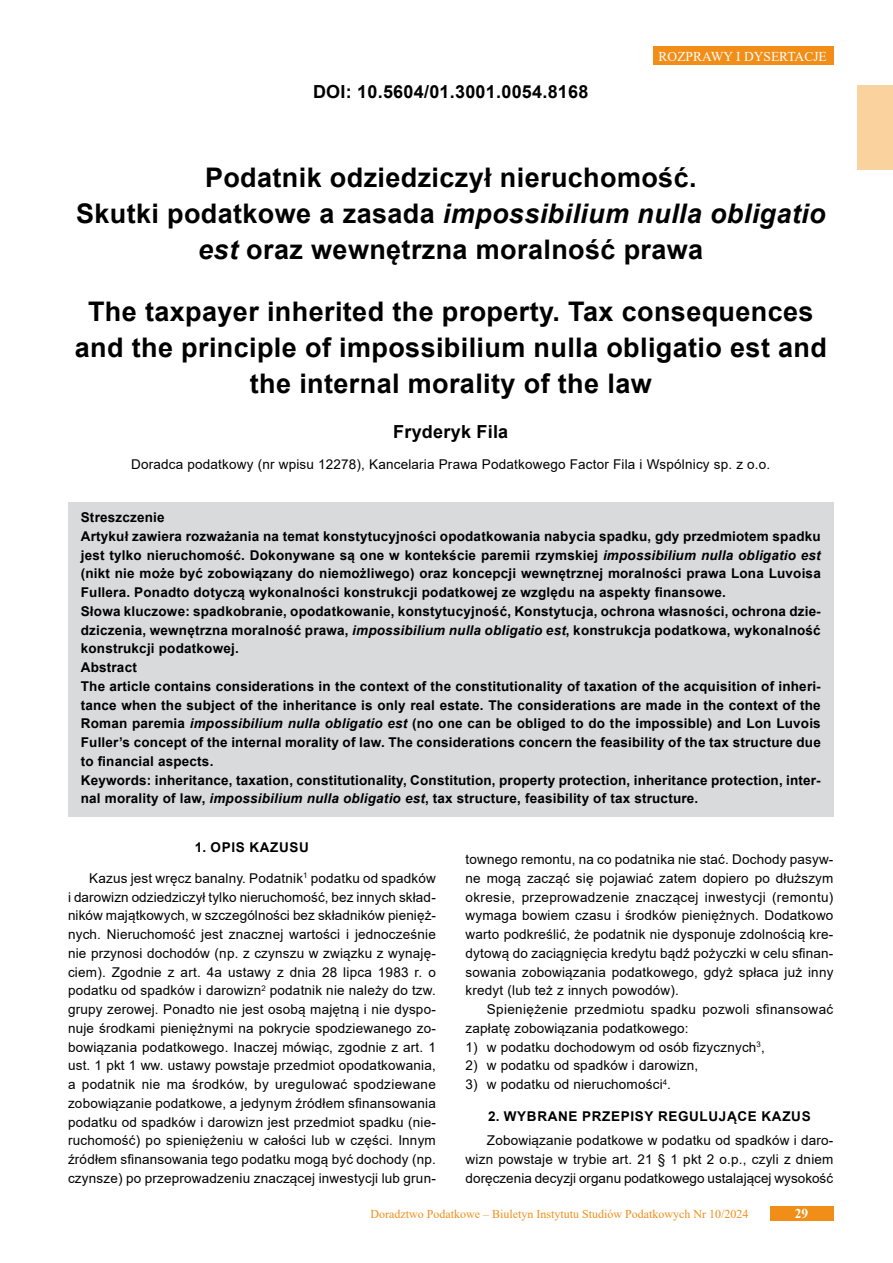
<style>
.page{position:relative;width:893px;height:1263px;background:#fff}
.page>*{position:absolute;margin:0;border:0;box-sizing:border-box;transform-origin:0 0}
.tytul{font:700 27px/36px "Arial";letter-spacing:.015em;color:#000;text-align:center}
.doi{font:700 18px "Arial";letter-spacing:.015em;color:#000}
.autor1{font:700 18px "Arial";letter-spacing:.015em;color:#000}
.tekst{font:13.5px/18.8px "Arial";letter-spacing:.015em;color:#000;text-align:justify}
.lead{font:700 13.5px/18.8px "Arial";letter-spacing:.015em;color:#000;text-align:justify}
.punkt1{font:13.5px "Arial";letter-spacing:.015em;color:#000}
.inf_o_autorze{font:13.5px "Arial";letter-spacing:.015em;color:#000}
.Srodtytul{font:700 13.5px "Arial";letter-spacing:.05em;color:#000}
.t1{font:13.5px "Times New Roman";color:#fff}
.t2{font:700 13.5px "Times New Roman";color:#fff}
.t3{font:12px "Times New Roman";color:#f18e18}
.s1{font-style:italic}
</style>
<div class="page">
<div style="left:770px;top:1205px;width:63px;height:15px;background:#f18e18"></div>
<div style="left:653px;top:46px;width:180px;height:19px;background:#f18e18"></div>
<div style="left:857px;top:85px;width:36px;height:85px;background:#fad29e"></div>
<div style="left:68px;top:502px;width:765px;height:34px;background:#d8dadc"></div>
<div style="left:68px;top:520px;width:765px;height:91px;background:#d8dadc"></div>
<div style="left:68px;top:595px;width:765px;height:72px;background:#d8dadc"></div>
<div style="left:68px;top:652px;width:765px;height:34px;background:#d8dadc"></div>
<div style="left:68px;top:670px;width:765px;height:109px;background:#d8dadc"></div>
<div style="left:68px;top:764px;width:765px;height:53px;background:#d8dadc"></div>
<p class="doi" style="left:313px;top:79px;width:277px">DOI: 10.5604/01.3001.0054.8168</p>
<p class="t1" style="left:659px;top:47px;width:170px">ROZPRAWY I DYSERTACJE</p>
<p class="tytul" style="left:76px;top:160px;width:751px">Podatnik odziedziczył nieruchomość.<br>Skutki podatkowe a zasada <span class="s1">impossibilium nulla obligatio est</span> oraz wewnętrzna moralność prawa</p>
<p class="tytul" style="left:75px;top:294px;width:754px">The taxpayer inherited the property. Tax consequences and the principle of impossibilium nulla obligatio est and the internal morality of the law</p>
<p class="autor1" style="left:393px;top:419px;width:117px">Fryderyk Fila</p>
<p class="inf_o_autorze" style="left:131px;top:455px;width:641px">Doradca podatkowy (nr wpisu 12278), Kancelaria Prawa Podatkowego Factor Fila i Wspólnicy sp. z o.o.</p>
<p class="lead" style="left:81px;top:508px;width:85px">Streszczenie</p>
<p class="lead" style="left:81px;top:527px;width:742px">Artykuł zawiera rozważania na temat konstytucyjności opodatkowania nabycia spadku, gdy przedmiotem spadku jest tylko nieruchomość. Dokonywane są one w kontekście paremii rzymskiej <span class="s1">impossibilium nulla obligatio est </span>(nikt nie może być zobowiązany do niemożliwego) oraz koncepcji wewnętrznej moralności prawa Lona Luvoisa Fullera. Ponadto dotyczą wykonalności konstrukcji podatkowej ze względu na aspekty finansowe.</p>
<p class="lead" style="left:81px;top:602px;width:741px">Słowa kluczowe: spadkobranie, opodatkowanie, konstytucyjność, Konstytucja, ochrona własności, ochrona dzie&shy;dziczenia, wewnętrzna moralność prawa, <span class="s1">impossibilium nulla obligatio est</span>, konstrukcja podatkowa, wykonalność konstrukcji podatkowej.</p>
<p class="lead" style="left:81px;top:658px;width:58px">Abstract</p>
<p class="lead" style="left:81px;top:677px;width:741px">The article contains considerations in the context of the constitutionality of taxation of the acquisition of inheri&shy;tance when the subject of the inheritance is only real estate. The considerations are made in the context of the Roman paremia <span class="s1">impossibilium nulla obligatio est</span> (no one can be obliged to do the impossible) and Lon Luvois Fuller’s concept of the internal morality of law. The considerations concern the feasibility of the tax structure due to financial aspects.</p>
<p class="lead" style="left:81px;top:771px;width:741px">Keywords: inheritance, taxation, constitutionality, Constitution, property protection, inheritance protection, inter&shy;nal morality of law, <span class="s1">impossibilium nulla obligatio est</span>, tax structure, feasibility of tax structure.</p>
<p class="Srodtytul" style="left:195px;top:838px;width:116px">1. OPIS KAZUSU</p>
<p class="tekst" style="left:68px;top:869px;width:369px;text-indent:21px">Kazus jest wręcz banalny. Podatnik<sup>1</sup> podatku od spadków i darowizn odziedziczył tylko nieruchomość, bez innych skład&shy;ników majątkowych, w szczególności bez składników pienięż&shy;nych. Nieruchomość jest znacznej wartości i jednocześnie nie przynosi dochodów (np. z czynszu w związku z wynaję&shy;ciem). Zgodnie z art. 4a ustawy z dnia 28 lipca 1983 r. o podatku od spadków i darowizn<sup>2</sup> podatnik nie należy do tzw. grupy zerowej. Ponadto nie jest osobą majętną i nie dyspo&shy;nuje środkami pieniężnymi na pokrycie spodziewanego zo&shy;bowiązania podatkowego. Inaczej mówiąc, zgodnie z art. 1 ust. 1 pkt 1 ww. ustawy powstaje przedmiot opodatkowania, a podatnik nie ma środków, by uregulować spodziewane zobowiązanie podatkowe, a jedynym źródłem sfinansowania podatku od spadków i darowizn jest przedmiot spadku (nie&shy;ruchomość) po spieniężeniu w całości lub w części. Innym źródłem sfinansowania tego podatku mogą być dochody (np. czynsze) po przeprowadzeniu znaczącej inwestycji lub grun-</p>
<p class="tekst" style="left:466px;top:850px;width:369px">townego remontu, na co podatnika nie stać. Dochody pasyw&shy;ne mogą zacząć się pojawiać zatem dopiero po dłuższym okresie, przeprowadzenie znaczącej inwestycji (remontu) wymaga bowiem czasu i środków pieniężnych. Dodatkowo warto podkreślić, że podatnik nie dysponuje zdolnością kre&shy;dytową do zaciągnięcia kredytu bądź pożyczki w celu sfinan&shy;sowania zobowiązania podatkowego, gdyż spłaca już inny kredyt (lub też z innych powodów).</p>
<p class="tekst" style="left:466px;top:1000px;width:369px;text-indent:21px">Spieniężenie przedmiotu spadku pozwoli sfinansować zapłatę zobowiązania podatkowego:</p>
<p class="punkt1" style="left:466px;top:1038px;width:301px">1) w podatku dochodowym od osób fizycznych<sup>3</sup>,</p>
<p class="punkt1" style="left:466px;top:1056px;width:234px">2) w podatku od spadków i darowizn,</p>
<p class="punkt1" style="left:466px;top:1075px;width:207px">3) w podatku od nieruchomości<sup>4</sup>.</p>
<p class="Srodtytul" style="left:488px;top:1106px;width:324px">2. WYBRANE PRZEPISY REGULUJĄCE KAZUS</p>
<p class="tekst" style="left:466px;top:1131px;width:369px;text-indent:21px">Zobowiązanie podatkowe w podatku od spadków i daro&shy;wizn powstaje w trybie art. 21 § 1 pkt 2 o.p., czyli z dniem doręczenia decyzji organu podatkowego ustalającej wysokość</p>
<p class="t3" style="left:370px;top:1205px;width:379px">Doradztwo Podatkowe – Biuletyn Instytutu Studiów Podatkowych Nr 10/2024</p>
<p class="t2" style="left:795px;top:1204px;width:15px">29</p>
</div>
